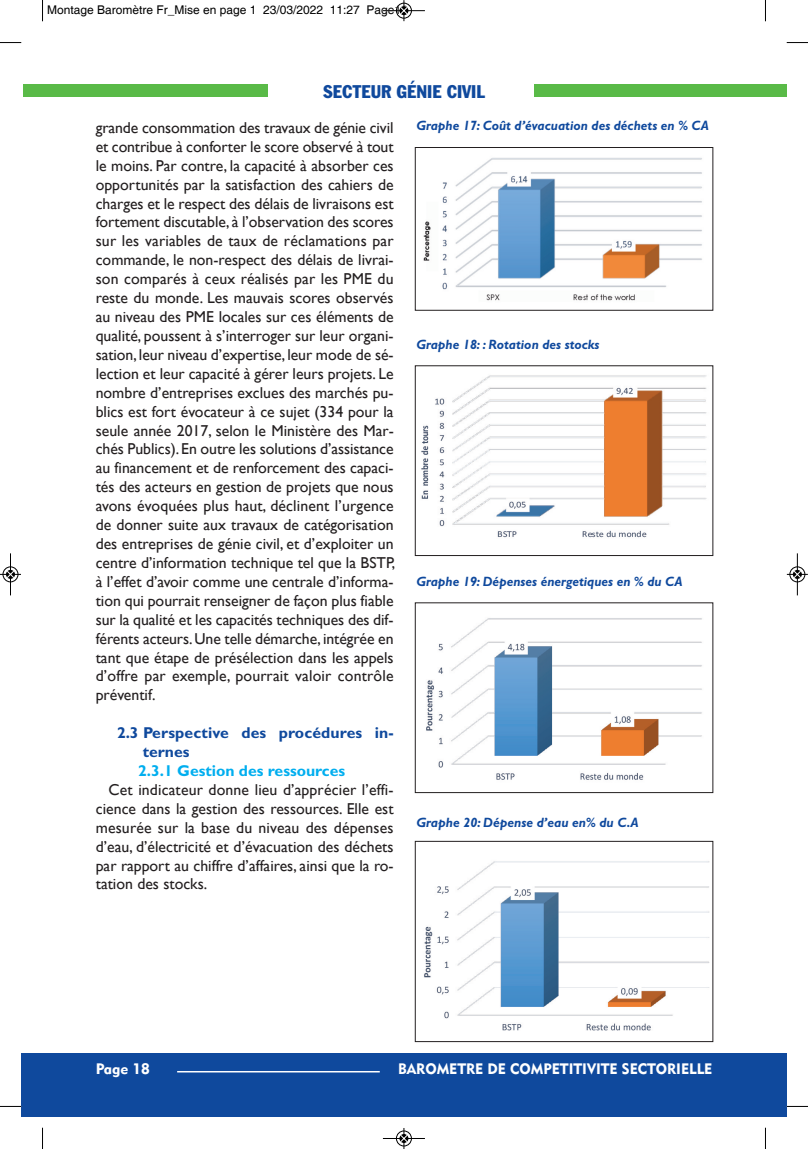
<style>
.page{position:relative;width:808px;height:1149px;background:#fff}
.page>*{position:absolute;margin:0;border:0;box-sizing:border-box;transform-origin:0 0}
.t1{font:condensed 18px "Franklin Gothic BT";color:#0f499d}
.t2{font:15.75px/18.9px "Gill Sans";color:#231f20;text-align:justify}
.t3{font:700 15.75px/18.9px "Gill Sans";letter-spacing:.01em;color:#0f499d}
.t4{font:700 15.75px "Gill Sans";color:#00aeef}
.t5{font:15px "Geometric 415 BT Black A";color:#fff;scale:.95 1}
.t6{font:15px "Geometric 415 BT Black A";color:#fff}
.t7{font:italic 700 13.5px "Gill Sans";color:#0f499d}
.t8{font:12px "Helvetica";color:#000}
</style>
<div class="page">
<div style="left:766px;top:1052px;width:21px;height:64px;background:#0f499d"></div>
<div style="left:766px;top:84px;width:21px;height:13px;background:#59ba47"></div>
<div style="left:23px;top:84px;width:244px;height:13px;background:#59ba47"></div>
<div style="left:534px;top:84px;width:231px;height:13px;background:#59ba47"></div>
<div style="left:22px;top:1052px;width:744px;height:64px;background:#0f499d"></div>
<hr style="left:177px;top:1070px;width:203px;height:2px;background:#fff">
<img style="left:423px;top:158px;width:279px;height:143px">
<div style="left:415px;top:147px;width:298px;height:163px;border:1px solid #231f20"></div>
<img style="left:421px;top:375px;width:286px;height:163px">
<img style="left:426px;top:618px;width:276px;height:162px">
<img style="left:424px;top:861px;width:286px;height:170px">
<div style="left:415px;top:840px;width:298px;height:201px;border:1px solid #231f20"></div>
<svg style="left:42px;top:0;width:1px;height:21px"></svg>
<svg style="left:0;top:42px;width:21px;height:1px"></svg>
<svg style="left:765px;top:0;width:1px;height:21px"></svg>
<svg style="left:787px;top:42px;width:21px;height:1px"></svg>
<svg style="left:42px;top:1127px;width:1px;height:21px"></svg>
<svg style="left:0;top:1105px;width:21px;height:1px"></svg>
<svg style="left:765px;top:1127px;width:1px;height:21px"></svg>
<svg style="left:787px;top:1105px;width:21px;height:1px"></svg>
<div style="left:396px;top:3px;width:16px;height:16px;border:1px solid #fff;border-radius:50%"></div>
<hr style="left:383px;top:10px;width:42px;height:1px;background:#000">
<div style="left:396px;top:3px;width:16px;height:15px;border:1px solid #000;border-radius:50%"></div>
<svg style="left:400px;top:0;width:8px;height:21px"></svg>
<div style="left:396px;top:1130px;width:16px;height:16px;border:1px solid #fff;border-radius:50%"></div>
<hr style="left:383px;top:1137px;width:42px;height:1px;background:#000">
<div style="left:396px;top:1130px;width:16px;height:15px;border:1px solid #000;border-radius:50%"></div>
<svg style="left:400px;top:1128px;width:8px;height:20px"></svg>
<hr style="left:10px;top:553px;width:1px;height:42px;background:#000">
<div style="left:3px;top:566px;width:15px;height:16px;border:1px solid #000;border-radius:50%"></div>
<svg style="left:0;top:570px;width:21px;height:8px"></svg>
<div style="left:789px;top:566px;width:16px;height:16px;border:1px solid #fff;border-radius:50%"></div>
<hr style="left:797px;top:553px;width:1px;height:42px;background:#000">
<div style="left:790px;top:566px;width:15px;height:16px;border:1px solid #000;border-radius:50%"></div>
<svg style="left:787px;top:570px;width:21px;height:8px"></svg>
<p class="t8" style="left:47px;top:2px;width:362px">Montage Baromètre Fr_Mise en page 1 23/03/2022 11:27 Page18</p>
<p class="t1" style="left:323px;top:85px;width:163px">SECTEUR GÉNIE CIVIL</p>
<p class="t7" style="left:417px;top:121px;width:294px">Graphe 17: Coût d’évacuation des déchets en % CA</p>
<p class="t2" style="left:96px;top:118px;width:301px">grande consommation des travaux de génie civil et contribue à conforter le score observé à tout le moins. Par contre, la capacité à absorber ces opportunités par la satisfaction des cahiers de charges et le respect des délais de livraisons est fortement discutable, à l’observation des scores sur les variables de taux de réclamations par commande, le non-respect des délais de livrai&shy;son comparés à ceux réalisés par les PME du reste du monde. Les mauvais scores observés au niveau des PME locales sur ces éléments de qualité, poussent à s’interroger sur leur organi&shy;sation, leur niveau d’expertise, leur mode de sé&shy;lection et leur capacité à gérer leurs projets. Le nombre d’entreprises exclues des marchés pu&shy;blics est fort évocateur à ce sujet (334 pour la seule année 2017, selon le Ministère des Mar&shy;chés Publics). En outre les solutions d’assistance au financement et de renforcement des capaci&shy;tés des acteurs en gestion de projets que nous avons évoquées plus haut, déclinent l’urgence de donner suite aux travaux de catégorisation des entreprises de génie civil, et d’exploiter un centre d’information technique tel que la BSTP, à l’effet d’avoir comme une centrale d’informa&shy;tion qui pourrait renseigner de façon plus fiable sur la qualité et les capacités techniques des dif&shy;férents acteurs.Une telle démarche, intégrée en tant que étape de présélection dans les appels d’offre par exemple, pourrait valoir contrôle préventif.</p>
<p class="t3" style="left:143px;top:724px;width:252px;text-indent:-26px">2.3 Perspective des procédures in&shy;ternes</p>
<p class="t4" style="left:138px;top:764px;width:208px">2.3.1 Gestion des ressources</p>
<p class="t2" style="left:96px;top:779px;width:299px;text-indent:13px">Cet indicateur donne lieu d’apprécier l’effi&shy;cience dans la gestion des ressources. Elle est mesurée sur la base du niveau des dépenses d’eau, d’électricité et d’évacuation des déchets par rapport au chiffre d’affaires, ainsi que la ro&shy;tation des stocks.</p>
<p class="t7" style="left:417px;top:339px;width:184px">Graphe 18: : Rotation des stocks</p>
<p class="t7" style="left:417px;top:576px;width:268px">Graphe 19: Dépenses énergetiques en % du CA</p>
<p class="t7" style="left:416px;top:816px;width:224px">Graphe 20: Dépense d’eau en% du C.A</p>
<p class="t6" style="left:96px;top:1062px;width:56px">Page 18</p>
<p class="t5" style="left:398px;top:1062px;width:332px">BAROMETRE DE COMPETITIVITE SECTORIELLE</p>
</div>
